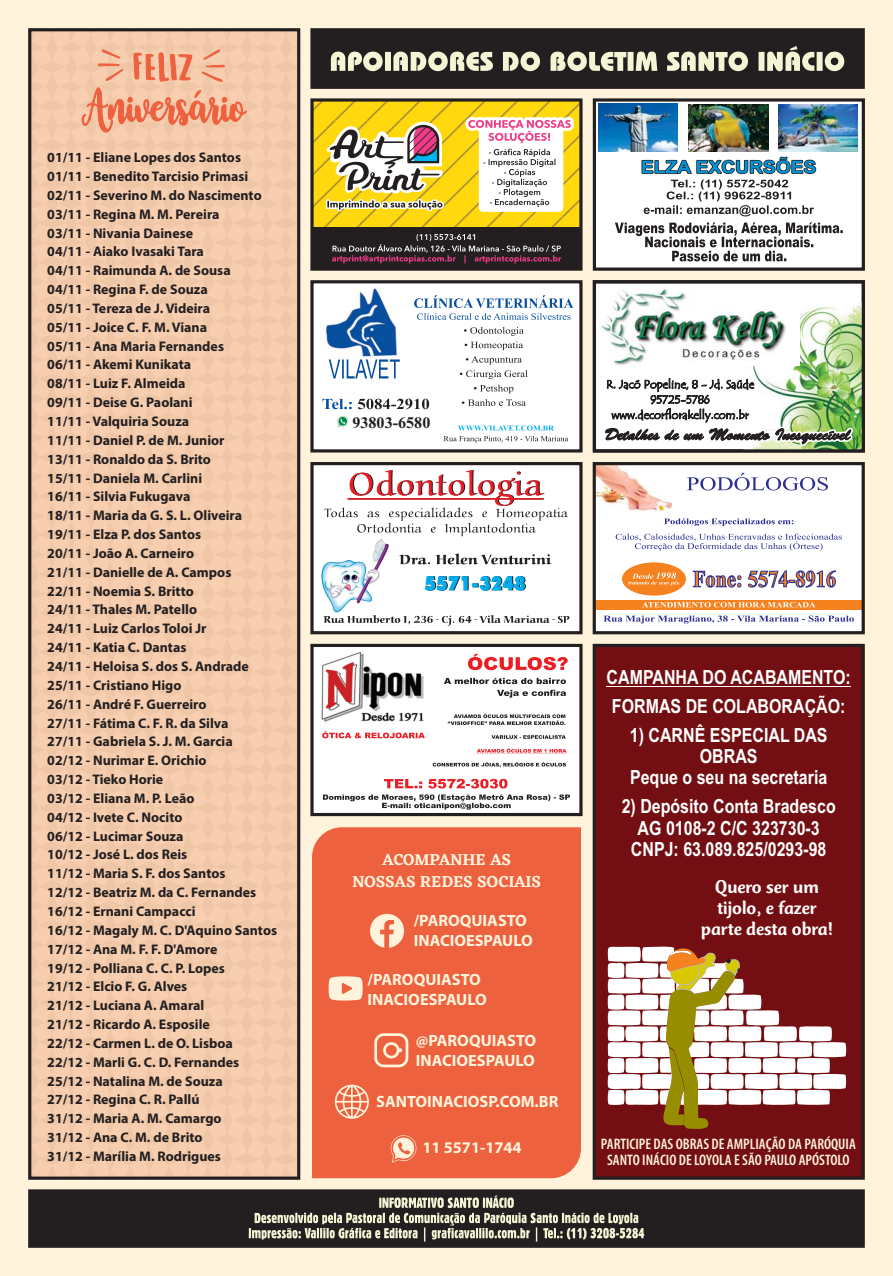
<style>
.page{position:relative;width:893px;height:1276px;background:#fff4db}
.page>*{position:absolute;margin:0;border:0;box-sizing:border-box;transform-origin:0 0}
.t1{font:700 19.5px/21.1px "Arial Narrow";color:#fff;text-align:center}
.t2{font:500 19.2px/21.1px "Club Type Mercurius";color:#fff;text-align:center}
.t3{font:600 16.5px/22px "Eczar";letter-spacing:-.01em;color:#fff4db;text-align:center}
.t4{font:700 16.35px/20.2px "Myriad Pro";color:#fff4db}
.t5{font:700 16.2px "Times New Roman";color:#231f20}
.t6{font:600 condensed 15.3px/16.5px "Myriad";color:#fff4db;text-align:center}
.t7{font:700 13.95px/18.9px "Myriad Pro";color:#231f20}
.t8{font:11.7px/15.3px "Tempus Sans ITC";color:#231f20;text-align:center}
</style>
<div class="page">
<div style="left:30px;top:30px;width:269px;height:1148px;background:#f8ceb1"></div>
<div style="left:28px;top:28px;width:272px;height:1151px;border:3px solid #231f20"></div>
<div style="left:28px;top:1189px;width:837px;height:58px;background:#231f20;border:3px solid #231f20"></div>
<svg style="left:249px;top:1195px;width:395px;height:46px"></svg>
<div style="left:310px;top:28px;width:555px;height:61px;background:#231f20;border:3px solid #231f20"></div>
<svg style="left:331px;top:46px;width:513px;height:25px"></svg>
<div style="left:594px;top:463px;width:269px;height:170px;background:#fff"></div>
<img style="left:597px;top:466px;width:4px;height:32px">
<svg style="left:597px;top:600px;width:264px;height:9px"></svg>
<svg style="left:604px;top:615px;width:250px;height:8px"></svg>
<div style="left:622px;top:562px;width:64px;height:33px;background:#f5821f;border-radius:50%"></div>
<svg style="left:628px;top:570px;width:208px;height:37px"></svg>
<div style="left:593px;top:462px;width:272px;height:172px;border:3px solid #231f20"></div>
<div style="left:312px;top:463px;width:269px;height:170px;background:#fff"></div>
<div style="left:310px;top:462px;width:273px;height:172px;border:3px solid #231f20"></div>
<svg style="left:399px;top:553px;width:152px;height:11px"></svg>
<svg style="left:324px;top:470px;width:244px;height:66px"></svg>
<svg style="left:425px;top:576px;width:101px;height:15px"></svg>
<svg style="left:324px;top:615px;width:245px;height:11px"></svg>
<img style="left:322px;top:538px;width:67px;height:74px">
<div style="left:312px;top:645px;width:269px;height:169px;background:#fff"></div>
<div style="left:310px;top:644px;width:273px;height:172px;border:3px solid #231f20"></div>
<img style="left:321px;top:651px;width:103px;height:71px">
<svg style="left:468px;top:654px;width:100px;height:16px"></svg>
<svg style="left:322px;top:731px;width:103px;height:7px"></svg>
<svg style="left:444px;top:678px;width:122px;height:19px"></svg>
<svg style="left:448px;top:713px;width:118px;height:26px"></svg>
<svg style="left:477px;top:748px;width:89px;height:5px"></svg>
<svg style="left:433px;top:762px;width:133px;height:5px"></svg>
<svg style="left:384px;top:779px;width:123px;height:9px"></svg>
<svg style="left:323px;top:794px;width:247px;height:15px"></svg>
<div style="left:594px;top:100px;width:269px;height:169px;background:#fff"></div>
<img style="left:599px;top:104px;width:79px;height:47px">
<img style="left:689px;top:105px;width:79px;height:46px">
<img style="left:778px;top:104px;width:80px;height:48px">
<svg style="left:641px;top:156px;width:176px;height:60px"></svg>
<svg style="left:615px;top:222px;width:228px;height:39px"></svg>
<div style="left:593px;top:98px;width:272px;height:173px;border:3px solid #231f20"></div>
<svg style="left:314px;top:102px;width:265px;height:165px;background:#bba457"></svg>
<div style="left:310px;top:98px;width:273px;height:173px;border:3px solid #231f20"></div>
<div style="left:594px;top:282px;width:269px;height:169px;background:#fff"></div>
<img style="left:752px;top:303px;width:109px;height:145px">
<img style="left:601px;top:289px;width:198px;height:76px">
<svg style="left:601px;top:419px;width:255px;height:132px"></svg>
<div style="left:593px;top:280px;width:272px;height:172px;border:3px solid #231f20"></div>
<div style="left:312px;top:282px;width:269px;height:169px;background:#fff"></div>
<div style="left:310px;top:280px;width:273px;height:172px;border:3px solid #231f20"></div>
<img style="left:325px;top:288px;width:72px;height:69px">
<svg style="left:329px;top:359px;width:71px;height:19px"></svg>
<svg style="left:414px;top:295px;width:159px;height:25px"></svg>
<svg style="left:460px;top:327px;width:68px;height:79px"></svg>
<svg style="left:322px;top:399px;width:30px;height:10px"></svg>
<svg style="left:358px;top:399px;width:71px;height:10px"></svg>
<svg style="left:458px;top:425px;width:96px;height:5px"></svg>
<svg style="left:444px;top:436px;width:124px;height:7px"></svg>
<svg style="left:337px;top:416px;width:11px;height:11px"></svg>
<svg style="left:81px;top:28px;width:166px;height:105px"></svg>
<div style="left:592px;top:643px;width:273px;height:537px;background:#730f12"></div>
<svg style="left:606px;top:945px;width:241px;height:186px;background:#bb907f"></svg>
<hr style="left:607px;top:686px;width:244px;height:1px;background:#fff">
<div style="left:312px;top:827px;width:269px;height:351px;background:#ee613f"></div>
<svg style="left:370px;top:914px;width:34px;height:33px"></svg>
<svg style="left:329px;top:976px;width:34px;height:24px"></svg>
<svg style="left:374px;top:1033px;width:34px;height:34px"></svg>
<svg style="left:335px;top:1084px;width:34px;height:34px"></svg>
<svg style="left:389px;top:1134px;width:28px;height:29px"></svg>
<p class="t7" style="left:47px;top:149px;width:231px">01/11 - Eliane Lopes dos Santos<br>01/11 - Benedito Tarcisio Primasi<br>02/11 - Severino M. do Nascimento<br>03/11 - Regina M. M. Pereira<br>03/11 - Nivania Dainese<br>04/11 - Aiako Ivasaki Tara<br>04/11 - Raimunda A. de Sousa<br>04/11 - Regina F. de Souza<br>05/11 - Tereza de J. Videira<br>05/11 - Joice C. F. M. Viana<br>05/11 - Ana Maria Fernandes<br>06/11 - Akemi Kunikata<br>08/11 - Luiz F. Almeida<br>09/11 - Deise G. Paolani<br>11/11 - Valquiria Souza<br>11/11 - Daniel P. de M. Junior<br>13/11 - Ronaldo da S. Brito<br>15/11 - Daniela M. Carlini<br>16/11 - Silvia Fukugava<br>18/11 - Maria da G. S. L. Oliveira<br>19/11 - Elza P. dos Santos<br>20/11 - João A. Carneiro<br>21/11 - Danielle de A. Campos<br>22/11 - Noemia S. Britto<br>24/11 - Thales M. Patello<br>24/11 - Luiz Carlos Toloi Jr<br>24/11 - Katia C. Dantas<br>24/11 - Heloisa S. dos S. Andrade<br>25/11 - Cristiano Higo<br>26/11 - André F. Guerreiro<br>27/11 - Fátima C. F. R. da Silva<br>27/11 - Gabriela S. J. M. Garcia<br>02/12 - Nurimar E. Orichio<br>03/12 - Tieko Horie<br>03/12 - Eliana M. P. Leão<br>04/12 - Ivete C. Nocito<br>06/12 - Lucimar Souza<br>10/12 - José L. dos Reis<br>11/12 - Maria S. F. dos Santos<br>12/12 - Beatriz M. da C. Fernandes<br>16/12 - Ernani Campacci<br>16/12 - Magaly M. C. D'Aquino Santos<br>17/12 - Ana M. F. F. D'Amore<br>19/12 - Polliana C. C. P. Lopes<br>21/12 - Elcio F. G. Alves<br>21/12 - Luciana A. Amaral<br>21/12 - Ricardo A. Esposile<br>22/12 - Carmen L. de O. Lisboa<br>22/12 - Marli G. C. D. Fernandes<br>25/12 - Natalina M. de Souza<br>27/12 - Regina C. R. Pallú<br>31/12 - Maria A. M. Camargo<br>31/12 - Ana C. M. de Brito<br>31/12 - Marília M. Rodrigues</p>
<p class="t5" style="left:352px;top:412px;width:80px">93803-6580</p>
<p class="t8" style="left:606px;top:376px;width:150px">R. Jacó Popeline, 8 - Jd. Saúde<br>95725-5786 www.decorflorakelly.com.br</p>
<p class="t3" style="left:352px;top:850px;width:191px">ACOMPANHE AS<br>NOSSAS REDES SOCIAIS</p>
<p class="t4" style="left:414px;top:912px;width:121px">/PAROQUIASTO<br>INACIOESPAULO</p>
<p class="t4" style="left:368px;top:971px;width:121px">/PAROQUIASTO<br>INACIOESPAULO</p>
<p class="t4" style="left:416px;top:1031px;width:122px">@PAROQUIASTO<br>INACIOESPAULO</p>
<p class="t4" style="left:376px;top:1093px;width:184px">SANTOINACIOSP.COM.BR</p>
<p class="t4" style="left:422px;top:1139px;width:101px">11 5571-1744</p>
<h1 class="t1" style="left:607px;top:663px;width:246px;line-height:29px;text-align:left">CAMPANHA DO ACABAMENTO:<br>FORMAS DE COLABORAÇÃO:</h1>
<h1 class="t1" style="left:630px;top:724px;width:199px">1) CARNÊ ESPECIAL DAS<br>OBRAS<br>Peque o seu na secretaria</h1>
<h1 class="t1" style="left:622px;top:796px;width:216px">2) Depósito Conta Bradesco<br>AG 0108-2 C/C 323730-3<br>CNPJ: 63.089.825/0293-98</h1>
<h2 class="t2" style="left:701px;top:875px;width:133px">Quero ser um tijolo, e fazer parte desta obra!</h2>
<p class="t6" style="left:601px;top:1136px;width:256px">PARTICIPE DAS OBRAS DE AMPLIAÇÃO DA PARÓQUIA<br>SANTO INÁCIO DE LOYOLA E SÃO PAULO APÓSTOLO</p>
</div>
